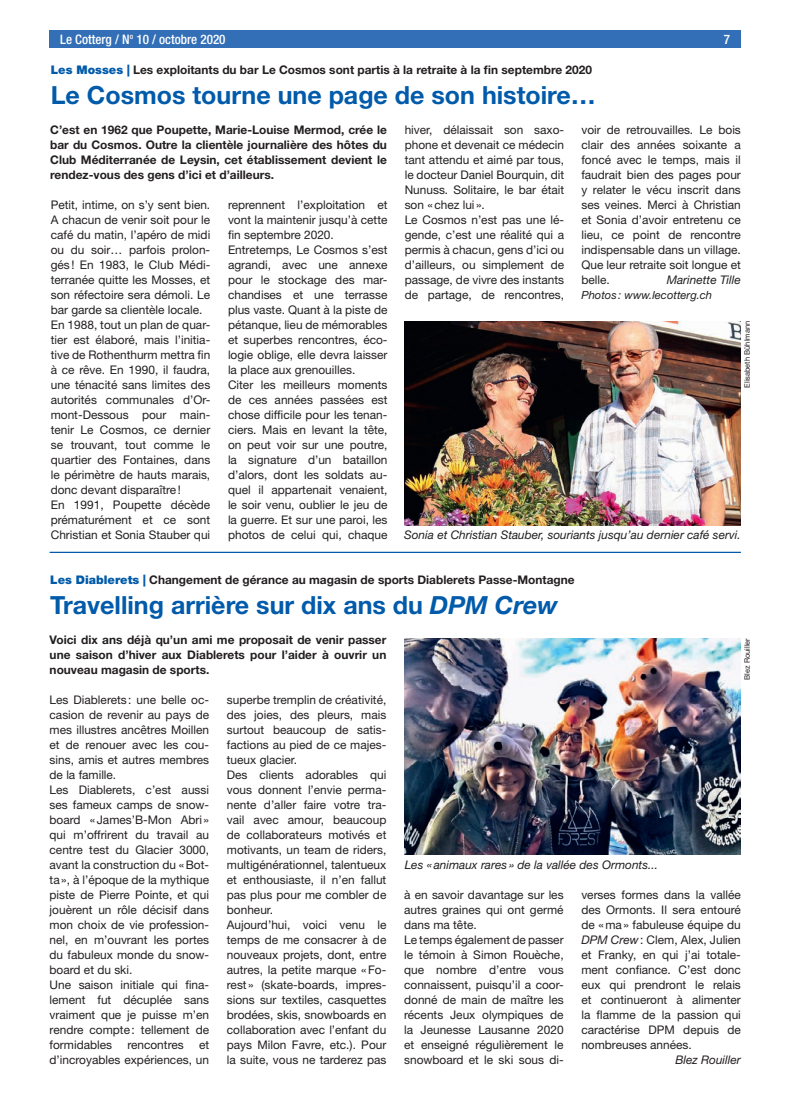
<style>
.page{position:relative;width:787px;height:1106px;background:#fff}
.page>*{position:absolute;margin:0;border:0;box-sizing:border-box;transform-origin:0 0}
.t1{font:700 25px "Helvetica Neue LT Std";color:#015aaa}
.t2{font:500 condensed 13.12px "Helvetica Neue LT Std";color:#fff}
.t3{font:11.88px/15px "Helvetica Neue LT Std";color:#231f20}
.t4{font:700 11.88px/15px "Helvetica Neue LT Std";color:#231f20;text-align:justify}
.t5{font:italic 11.88px "Helvetica Neue LT Std";color:#231f20}
.t6{font:italic 11.25px "Helvetica Neue LT Std";color:#231f20}
.t7{font:7.5px "Helvetica Neue LT Std";color:#231f20}
.s1{font-weight:900;color:#015aaa}
.s2{font-style:italic}
</style>
<div class="page">
<div style="left:50px;top:30px;width:691px;height:18px;background:#326fb7"></div>
<img style="left:404px;top:321px;width:337px;height:204px">
<img style="left:405px;top:638px;width:336px;height:216px">
<hr style="left:50px;top:552px;width:691px;height:1px;background:#015aaa">
<p class="t2" style="left:60px;top:31px;width:167px">Le Cotterg / N<sup>o</sup> 10 / octobre 2020</p>
<p class="t2" style="left:724px;top:31px;width:8px">7</p>
<p class="t4" style="left:51px;top:62px;width:542px"><span class="s1">Les Mosses |</span> Les exploitants du bar Le Cosmos sont partis à la retraite à la fin septembre 2020</p>
<h1 class="t1" style="left:51px;top:79px;width:546px">Le Cosmos tourne une page de son histoire…</h1>
<p class="t4" style="left:50px;top:122px;width:338px">C’est en 1962 que Poupette, Marie-Louise Mermod, crée le bar du Cosmos. Outre la clientèle journalière des hôtes du Club Méditerranée de Leysin, cet établissement devient le rendez-vous des gens d’ici et d’ailleurs.</p>
<p class="t3" style="left:51px;top:197px;width:161px">Petit, intime, on s’y sent bien.<br>A chacun de venir soit pour le café du matin, l’apéro de midi ou du soir… parfois prolon&shy;gés ! En 1983, le Club Médi&shy;terranée quitte les Mosses, et son réfectoire sera démoli. Le bar garde sa clientèle locale.<br>En 1988, tout un plan de quar&shy;tier est élaboré, mais l’initia&shy;tive de Rothenthurm mettra fin à ce rêve. En 1990, il faudra, une ténacité sans limites des autorités communales d’Or&shy;mont-Dessous pour main&shy;tenir Le Cosmos, ce dernier se trouvant, tout comme le quartier des Fontaines, dans le périmètre de hauts marais, donc devant disparaître!<br>En 1991, Poupette décède prématurément et ce sont<br>Christian et Sonia Stauber qui</p>
<p class="t3" style="left:228px;top:197px;width:161px">reprennent l’exploitation et vont la maintenir jusqu’à cette fin septembre 2020.<br>Entretemps, Le Cosmos s’est agrandi, avec une annexe pour le stockage des mar&shy;chandises et une terrasse plus vaste. Quant à la piste de pétanque, lieu de mémorables et superbes rencontres, éco&shy;logie oblige, elle devra laisser la place aux grenouilles.<br>Citer les meilleurs moments de ces années passées est chose difficile pour les tenan&shy;ciers. Mais en levant la tête, on peut voir sur une poutre, la signature d’un bataillon d’alors, dont les soldats au&shy;quel il appartenait venaient, le soir venu, oublier le jeu de la guerre. Et sur une paroi, les photos de celui qui, chaque</p>
<p class="t3" style="left:405px;top:122px;width:161px">hiver, délaissait son saxo&shy;phone et devenait ce médecin tant attendu et aimé par tous, le docteur Daniel Bourquin, dit<br>Nunuss. Solitaire, le bar était son «chez lui ».<br>Le Cosmos n’est pas une lé&shy;gende, c’est une réalité qui a permis à chacun, gens d’ici ou d’ailleurs, ou simplement de passage, de vivre des instants de partage, de rencontres,</p>
<p class="t3" style="left:581px;top:122px;width:161px;text-align:justify">voir de retrouvailles. Le bois clair des années soixante a foncé avec le temps, mais il faudrait bien des pages pour y relater le vécu inscrit dans ses veines. Merci à Christian et Sonia d’avoir entretenu ce lieu, ce point de rencontre indispensable dans un village.<br>Que leur retraite soit longue et belle.</p>
<p class="t5" style="left:666px;top:272px;width:76px">Marinette Tille</p>
<p class="t6" style="left:581px;top:288px;width:132px">Photos : www.lecotterg.ch</p>
<p class="t7" style="left:742px;top:388px;width:68px;rotate:-90deg">Elisabeth Bühlmann</p>
<p class="t5" style="left:404px;top:527px;width:338px">Sonia et Christian Stauber, souriants jusqu’au dernier café servi.</p>
<p class="t4" style="left:50px;top:572px;width:526px"><span class="s1">Les Diablerets |</span> Changement de gérance au magasin de sports Diablerets Passe-Montagne</p>
<h1 class="t1" style="left:50px;top:589px;width:509px">Travelling arrière sur dix ans du <span class="s2">DPM Crew</span></h1>
<p class="t4" style="left:50px;top:632px;width:338px">Voici dix ans déjà qu’un ami me proposait de venir passer une saison d’hiver aux Diablerets pour l’aider à ouvrir un nouveau magasin de sports.</p>
<p class="t7" style="left:742px;top:680px;width:43px;rotate:-90deg">Blez Rouiller</p>
<p class="t3" style="left:50px;top:692px;width:161px">Les Diablerets : une belle oc&shy;casion de revenir au pays de mes illustres ancêtres Moillen et de renouer avec les cou&shy;sins, amis et autres membres de la famille.<br>Les Diablerets, c’est aussi ses fameux camps de snow&shy;board «James’B-Mon Abri » qui m’offrirent du travail au centre test du Glacier 3000, avant la construction du «Bot&shy;ta», à l’époque de la mythique piste de Pierre Pointe, et qui jouèrent un rôle décisif dans mon choix de vie profession&shy;nel, en m’ouvrant les portes du fabuleux monde du snow&shy;board et du ski.<br>Une saison initiale qui fina&shy;lement fut décuplée sans vraiment que je puisse m’en rendre compte: tellement de formidables</p>
<p class="t3" style="left:50px;top:1037px;width:161px;text-align:right">et<br>d’incroyables expériences, un</p>
<p class="t3" style="left:127px;top:1037px;width:58px">rencontres</p>
<p class="t3" style="left:227px;top:692px;width:161px">superbe tremplin de créativité, des joies, des pleurs, mais surtout beaucoup de satis&shy;factions au pied de ce majes&shy;tueux glacier.<br>Des clients adorables qui vous donnent l’envie perma&shy;nente d’aller faire votre tra&shy;vail avec amour, beaucoup de collaborateurs motivés et motivants, un team de riders, multigénérationnel, talentueux et enthousiaste, il n’en fallut pas plus pour me combler de bonheur.<br>Aujourd’hui, voici venu le temps de me consacrer à de nouveaux projets, dont, entre autres, la petite marque «Fo&shy;rest » (skate-boards, impres&shy;sions sur textiles, casquettes brodées, skis, snowboards en collaboration avec l’enfant du pays Milon Favre, etc.). Pour la suite, vous ne tarderez pas</p>
<p class="t5" style="left:405px;top:857px;width:255px">Les «animaux rares » de la vallée des Ormonts...</p>
<p class="t3" style="left:404px;top:887px;width:161px">à en savoir davantage sur les autres graines qui ont germé dans ma tête.<br>Le temps également de passer le témoin à Simon Rouèche, que nombre d’entre vous connaissent, puisqu’il a coor&shy;donné de main de maître les récents Jeux olympiques de la Jeunesse Lausanne 2020 et enseigné régulièrement le snowboard et le ski sous di-</p>
<p class="t3" style="left:581px;top:887px;width:161px;text-align:justify">verses formes dans la vallée des Ormonts. Il sera entouré de «ma» fabuleuse équipe du <span class="s2">DPM Crew</span>: Clem, Alex, Julien et Franky, en qui j’ai totale&shy;ment confiance. C’est donc eux qui prendront le relais et continueront à alimenter la flamme de la passion qui caractérise DPM depuis de nombreuses années.</p>
<p class="t5" style="left:675px;top:1052px;width:67px">Blez Rouiller</p>
</div>
